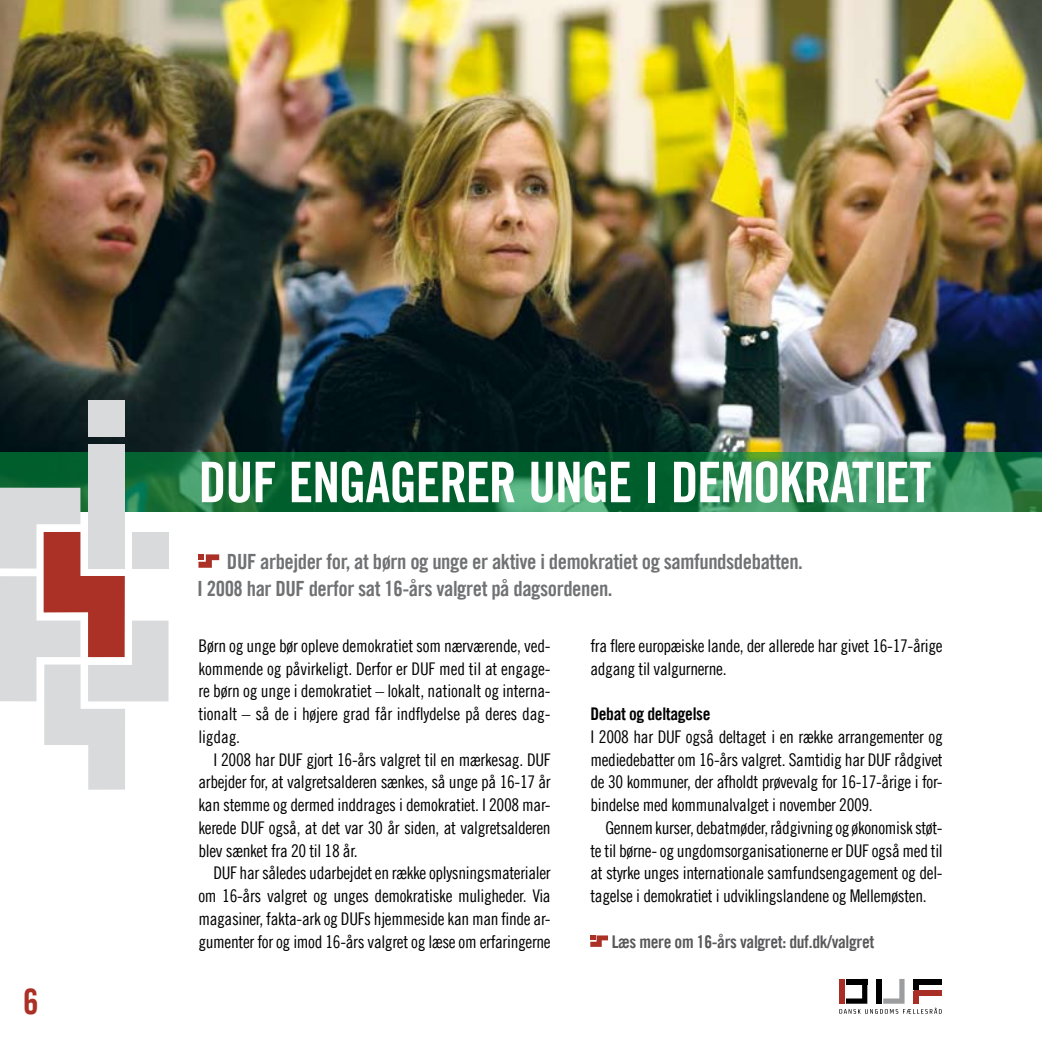
<style>
.page{position:relative;width:1042px;height:1042px;background:#fff}
.page>*{position:absolute;margin:0;border:0;box-sizing:border-box;transform-origin:0 0}
.t1{font:56px "Trade Gothic LT Com Bd Cn 20";letter-spacing:-.03em;color:#fff}
.t2{font:35px "Trade Gothic LT Com Bd Cn 20";color:#ab3026}
.t3{font:21px/27.3px "Trade Gothic LT Com Bd Cn 20";letter-spacing:-.02em;color:#707173}
.t4{font:17.5px/22.8px "Trade Gothic LT Com Cn 18";letter-spacing:-.02em;color:#000;text-align:justify}
.t5{font:17.5px "Trade Gothic LT Com Bd Cn 20";letter-spacing:-.02em;color:#58585a}
.t6{font:17.5px "Trade Gothic LT Com Bd Cn 20";letter-spacing:-.02em;color:#000}
</style>
<div class="page">
<img style="left:0;top:0;width:1042px;height:452px">
<svg style="left:0;top:452px;width:1042px;height:60px;background:#1d7845"></svg>
<div style="left:914px;top:979px;width:28px;height:5px;background:#000"></div>
<div style="left:914px;top:991px;width:28px;height:5px;background:#a92f26"></div>
<svg style="left:839px;top:979px;width:102px;height:35px"></svg>
<svg style="left:198px;top:554px;width:21px;height:14px"></svg>
<div style="left:88px;top:445px;width:37px;height:124px;background:#d9dadb"></div>
<div style="left:132px;top:532px;width:37px;height:37px;background:#d9dadb"></div>
<svg style="left:0;top:488px;width:168px;height:301px"></svg>
<div style="left:88px;top:400px;width:37px;height:37px;background:#d9dadb"></div>
<svg style="left:590px;top:935px;width:18px;height:12px"></svg>
<h2 class="t2" style="left:23px;top:980px;width:17px">6</h2>
<h1 class="t1" style="left:198px;top:448px;width:734px">DUF engagerer unge i demokratiet</h1>
<p class="t3" style="left:197px;top:547px;width:607px;text-indent:30px">DUF arbejder for, at børn og unge er aktive i demokratiet og samfundsdebatten.<br>I 2008 har DUF derfor sat 16-års valgret på dagsordenen.</p>
<p class="t4" style="left:590px;top:634px;width:354px">fra flere europæiske lande, der allerede har givet 16-17-årige adgang til valgurnerne.</p>
<p class="t6" style="left:590px;top:703px;width:121px">Debat og deltagelse</p>
<p class="t4" style="left:590px;top:725px;width:354px">I 2008 har DUF også deltaget i en række arrangementer og mediedebatter om 16-års valgret. Samtidig har DUF rådgivet de 30 kommuner, der afholdt prøvevalg for 16-17-årige i for&shy;bindelse med kommunalvalget i november 2009.</p>
<p class="t4" style="left:590px;top:816px;width:354px;text-indent:15px">Gennem kurser, debatmøder, rådgivning og økonomisk støt&shy;te til børne- og ungdomsorganisationerne er DUF også med til at styrke unges internationale samfundsengagement og del&shy;tagelse i demokratiet i udviklingslandene og Mellemøsten.</p>
<p class="t5" style="left:612px;top:930px;width:264px">Læs mere om 16-års valgret: duf.dk/valgret</p>
<p class="t4" style="left:198px;top:634px;width:354px">Børn og unge bør opleve demokratiet som nærværende, ved&shy;kommende og påvirkeligt. Derfor er DUF med til at engage&shy;re børn og unge i demokratiet – lokalt, nationalt og interna&shy;tionalt – så de i højere grad får indflydelse på deres dag&shy;ligdag.</p>
<p class="t4" style="left:198px;top:748px;width:354px;text-indent:15px">I 2008 har DUF gjort 16-års valgret til en mærkesag. DUF arbejder for, at valgretsalderen sænkes, så unge på 16-17 år kan stemme og dermed inddrages i demokratiet. I 2008 mar&shy;kerede DUF også, at det var 30 år siden, at valgretsalderen blev sænket fra 20 til 18 år.</p>
<p class="t4" style="left:198px;top:861px;width:354px;text-indent:15px">DUF har således udarbejdet en række oplysningsmaterialer om 16-års valgret og unges demokratiske muligheder. Via magasiner, fakta-ark og DUFs hjemmeside kan man finde ar&shy;gumenter for og imod 16-års valgret og læse om erfaringerne</p>
</div>
